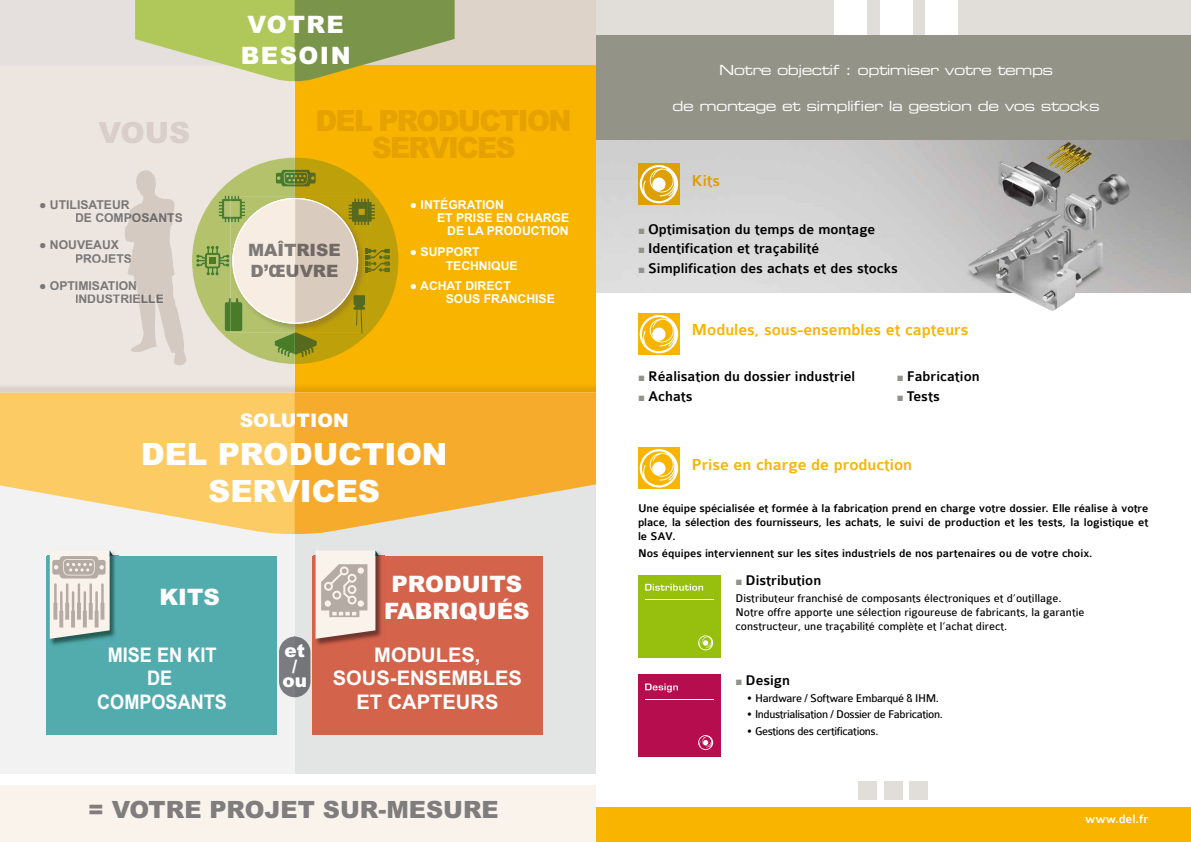
<style>
.page{position:relative;width:1191px;height:842px;background:#fff}
.page>*{position:absolute;margin:0;border:0;box-sizing:border-box;transform-origin:0 0}
.t1{font:900 30.7px/37.5px "Arial";color:#fff;text-align:center}
.t2{font:900 29.3px "Arial";color:#d9cfc8}
.t3{font:900 24px/31px "Arial";letter-spacing:.06em;color:#fff}
.t4{font:900 23.8px "Arial";color:#7f7d7d}
.t5{font:900 22.6px/27.2px "Arial";color:#fff;text-align:center}
.t6{font:700 20.1px/23.9px "Arial";color:#fff;text-align:center}
.t7{font:700 20.1px/23.9px "Arial";color:#fff;text-align:center;scale:.9 1}
.t8{font:900 18.8px "Arial";color:#fff}
.t9{font:900 18.4px/29.9px "Arial";color:#fff}
.t10{font:500 17px "Colaborate";color:#f9b400}
.t11{font:900 17px/20.4px "Arial";color:#7e7a78}
.t12{font:500 17px "Colaborate";color:#dea000}
.t13{font:500 15px "Colaborate";color:#000}
.t14{font:14px "Eurostile LT Std Ex 2";letter-spacing:-.04em;color:#fff}
.t15{font:500 13px "Colaborate";color:#fff}
.t16{font:700 12.2px/13.4px "Arial";color:#fff}
.t17{font:700 12.2px/13.4px "Arial";color:#797777}
.t18{font:500 12px/14px "Colaborate";color:#000;text-align:justify}
.t19{font:12px/14px "Colaborate";color:#000}
.t20{font:12px "Colaborate";letter-spacing:-.03em;color:#000}
.s1{color:#6d6a6a}
.s2{color:#706966}
.s3{font-family:"Arial";font-weight:400;font-size:11.5px;color:#949388}
</style>
<div class="page">
<img style="left:595px;top:139px;width:596px;height:153px">
<img style="left:955px;top:201px;width:175px;height:110px">
<div style="left:858px;top:781px;width:19px;height:18px;background:#e1deda"></div>
<div style="left:884px;top:781px;width:18px;height:18px;background:#e1deda"></div>
<div style="left:909px;top:781px;width:19px;height:18px;background:#e1deda"></div>
<div style="left:595px;top:32px;width:596px;height:107px;background:#949388"></div>
<div style="left:595px;top:808px;width:596px;height:34px;background:#f9b400"></div>
<div style="left:595px;top:0;width:596px;height:34px;background:#e1deda"></div>
<div style="left:834px;top:0;width:33px;height:34px;background:#fff"></div>
<div style="left:879px;top:0;width:33px;height:34px;background:#fff"></div>
<div style="left:925px;top:0;width:33px;height:34px;background:#fff"></div>
<div style="left:638px;top:675px;width:82px;height:82px;background:#b60d4f"></div>
<svg style="left:645px;top:683px;width:33px;height:9px"></svg>
<hr style="left:645px;top:699px;width:68px;height:1px;background:#fff">
<svg style="left:698px;top:735px;width:15px;height:15px"></svg>
<div style="left:638px;top:575px;width:82px;height:82px;background:#97bf0d"></div>
<svg style="left:645px;top:584px;width:58px;height:7px"></svg>
<hr style="left:645px;top:599px;width:68px;height:1px;background:#fff">
<svg style="left:698px;top:635px;width:15px;height:15px"></svg>
<div style="left:638px;top:163px;width:42px;height:42px;background:#dea000"></div>
<svg style="left:640px;top:165px;width:38px;height:38px"></svg>
<div style="left:638px;top:313px;width:42px;height:42px;background:#f9b400"></div>
<svg style="left:640px;top:315px;width:38px;height:38px"></svg>
<div style="left:638px;top:447px;width:42px;height:42px;background:#f9b400"></div>
<svg style="left:640px;top:449px;width:38px;height:38px"></svg>
<div style="left:295px;top:66px;width:300px;height:708px;background:#e3e4e4"></div>
<div style="left:0;top:66px;width:295px;height:708px;background:#f2f2f3"></div>
<div style="left:295px;top:0;width:300px;height:66px;background:#ddd3c8"></div>
<div style="left:0;top:0;width:295px;height:66px;background:#e5e0dd"></div>
<div style="left:295px;top:66px;width:300px;height:330px;background:#f9b400"></div>
<div style="left:0;top:66px;width:295px;height:315px;background:#ede6e0"></div>
<img style="left:0;top:381px;width:595px;height:12px">
<svg style="left:0;top:393px;width:295px;height:141px;fill:#fccb64"></svg>
<div style="left:99px;top:121px;width:90px;height:22px;background:#ede6e0"></div>
<svg style="left:40px;top:158px;width:358px;height:207px;background:#d7cd9f"></svg>
<img style="left:353px;top:295px;width:12px;height:38px">
<div style="left:47px;top:556px;width:230px;height:179px;background:#52acae"></div>
<img style="left:48px;top:552px;width:71px;height:94px">
<div style="left:312px;top:556px;width:231px;height:179px;background:#d4634b"></div>
<img style="left:379px;top:552px;width:5px;height:85px">
<svg style="left:279px;top:550px;width:100px;height:147px"></svg>
<svg style="left:50px;top:550px;width:63px;height:89px;background:#cdccc5"></svg>
<svg style="left:135px;top:0;width:319px;height:82px"></svg>
<svg style="left:295px;top:393px;width:300px;height:141px;fill:#f7ab2d"></svg>
<div style="left:0;top:785px;width:595px;height:57px;background:#faf3eb"></div>
<h2 class="t2" style="left:99px;top:111px;width:93px">VOUS</h2>
<p class="t17" style="left:75px;top:198px;width:109px;text-indent:-36px">● UTILISATEUR<br>DE COM<span class="s1">POSANT</span>S</p>
<p class="t17" style="left:75px;top:238px;width:58px;text-indent:-36px">● NOUVEAUX<br>PROJET<span class="s1">S</span></p>
<p class="t17" style="left:75px;top:279px;width:90px;text-indent:-36px">● OPTIMISATIO<span class="s1">N<br></span>INDUSTRI<span class="s1">ELLE</span></p>
<h3 class="t3" style="left:241px;top:8px;width:111px">VOTRE<br>BESOIN</h3>
<h3 class="t11" style="left:248px;top:240px;width:94px">MAÎT<span class="s2">RISE<br></span>D’ŒU<span class="s2">VRE</span></h3>
<p class="t16" style="left:410px;top:198px;width:95px">● INTÉGRATION</p>
<p class="t16" style="left:437px;top:211px;width:134px">ET PRISE EN CHARGE</p>
<p class="t16" style="left:447px;top:224px;width:123px">DE LA PRODUCTION</p>
<p class="t16" style="left:446px;top:245px;width:73px;text-indent:-36px">● SUPPORT<br>TECHNIQUE</p>
<p class="t16" style="left:446px;top:279px;width:111px;text-indent:-36px">● ACHAT DIRECT<br>SOUS FRANCHISE</p>
<h3 class="t8" style="left:240px;top:407px;width:110px">SOLUTION</h3>
<h1 class="t1" style="left:141px;top:434px;width:308px">DEL PRODUCTION<br>SERVICES</h1>
<h3 class="t5" style="left:159px;top:583px;width:62px">KITS</h3>
<h3 class="t5" style="left:384px;top:569px;width:147px">PRODUITS<br>FABRIQUÉS</h3>
<h3 class="t9" style="left:282px;top:635px;width:26px">et ou</h3>
<h3 class="t7" style="left:97px;top:643px;width:146px">MISE EN KIT<br>DE<br>COMPOSANTS</h3>
<h3 class="t6" style="left:333px;top:643px;width:191px">MODULES,<br>SOUS-ENSEMBLES<br>ET CAPTEURS</h3>
<h3 class="t9" style="left:292px;top:651px;width:7px">/</h3>
<h3 class="t4" style="left:88px;top:792px;width:412px">= VOTRE PROJET SUR-MESURE</h3>
<p class="t14" style="left:719px;top:60px;width:336px">Notre objectif : optimiser votre temps</p>
<p class="t14" style="left:672px;top:96px;width:428px">de montage et simplifier la gestion de vos stocks</p>
<h3 class="t12" style="left:691px;top:172px;width:30px">Kits</h3>
<p class="t13" style="left:638px;top:221px;width:239px"><span class="s3">■</span> Optimisation du temps de montage</p>
<p class="t13" style="left:638px;top:241px;width:183px"><span class="s3">■</span> Identification et traçabilité</p>
<p class="t13" style="left:638px;top:261px;width:261px"><span class="s3">■</span> Simplification des achats et des stocks</p>
<h3 class="t10" style="left:691px;top:320px;width:279px">Modules, sous-ensembles et capteurs</h3>
<p class="t13" style="left:638px;top:369px;width:219px"><span class="s3">■</span> Réalisation du dossier industriel</p>
<p class="t13" style="left:638px;top:388px;width:56px"><span class="s3">■</span> Achats</p>
<p class="t13" style="left:896px;top:369px;width:84px"><span class="s3">■</span> Fabrication</p>
<p class="t13" style="left:896px;top:388px;width:44px"><span class="s3">■</span> Tests</p>
<h3 class="t10" style="left:691px;top:456px;width:222px">Prise en charge de production</h3>
<p class="t18" style="left:638px;top:501px;width:512px">Une équipe spécialisée et formée à la fabrication prend en charge votre dossier. Elle réalise à votre place, la sélection des fournisseurs, les achats, le suivi de production et les tests, la logistique et le SAV.</p>
<p class="t18" style="left:638px;top:546px;width:456px">Nos équipes interviennent sur les sites industriels de nos partenaires ou de votre choix.</p>
<p class="t13" style="left:735px;top:572px;width:87px"><span class="s3">■</span> Distribution</p>
<p class="t19" style="left:735px;top:591px;width:350px">Distributeur franchisé de composants électroniques et d’outillage.<br>Notre offre apporte une sélection rigoureuse de fabricants, la garantie constructeur, une traçabilité complète et l’achat direct.</p>
<p class="t13" style="left:735px;top:672px;width:56px"><span class="s3">■</span> Design</p>
<p class="t20" style="left:746px;top:692px;width:194px">• Hardware / Software Embarqué &amp; IHM.</p>
<p class="t20" style="left:746px;top:708px;width:198px">• Industrialisation / Dossier de Fabrication.</p>
<p class="t20" style="left:746px;top:725px;width:134px">• Gestions des certifications.</p>
<p class="t15" style="left:1085px;top:812px;width:65px">www.del.fr</p>
</div>
